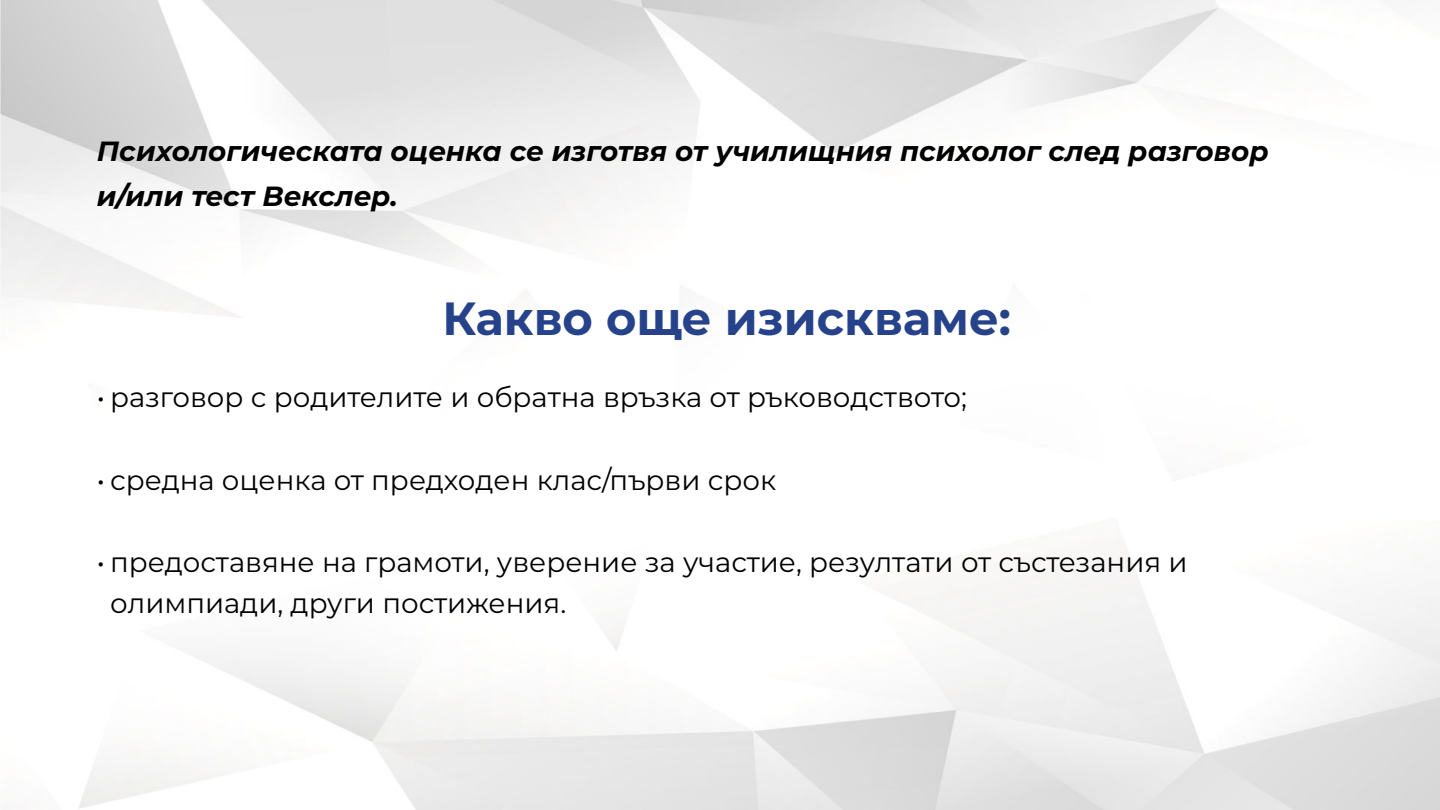
<style>
.page{position:relative;width:1440px;height:810px;background:#fff}
.page>*{position:absolute;margin:0;border:0;box-sizing:border-box;transform-origin:0 0}
.t1{font:700 46.5px "Montserrat";color:#26428a}
.t2{font:27.75px/41.2px "Montserrat";color:#000}
.t3{font:italic 700 27.75px/45px "Montserrat";color:#000}
</style>
<div class="page">
<p class="t3" style="left:97px;top:128px;width:1174px">Психологическата оценка се изготвя от училищния психолог след разговор и/или тест Векслер.</p>
<h1 class="t1" style="left:442px;top:285px;width:570px">Какво още изискваме:</h1>
<p class="t2" style="left:97px;top:376px;width:872px">• разговор с родителите и обратна връзка от ръководството;</p>
<p class="t2" style="left:97px;top:458px;width:681px">• средна оценка от предходен клас/първи срок</p>
<p class="t2" style="left:110px;top:541px;width:1079px;text-indent:-13px">• предоставяне на грамоти, уверение за участие, резултати от състезания и олимпиади, други постижения.</p>
</div>
